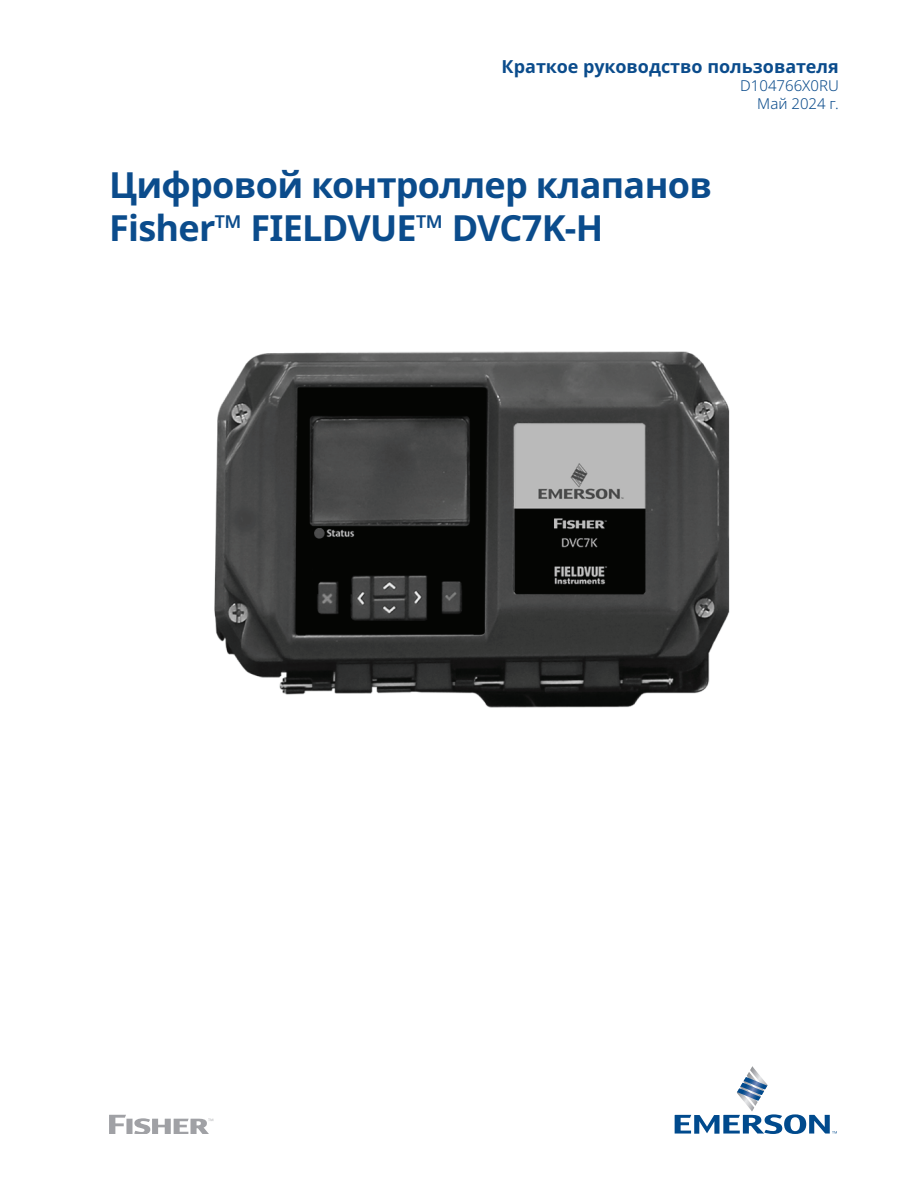
<style>
.page{position:relative;width:918px;height:1188px;background:#fff}
.page>*{position:absolute;margin:0;border:0;box-sizing:border-box;transform-origin:0 0}
._07_FP_Manual_title{font:700 36px/43.2px "Noto Sans";letter-spacing:-.02em;color:#0b4c8c}
._07_FP_Document_type_right_aligned{font:700 18px "Noto Sans";color:#0b4c8c}
._07_FP_Document_number{font:300 15px "Noto Sans";color:#0b4c8c}
</style>
<div class="page">
<svg style="left:675px;top:1066px;width:162px;height:68px"></svg>
<svg style="left:109px;top:1115px;width:104px;height:19px"></svg>
<img style="left:214px;top:351px;width:516px;height:357px">
<p class="_07_FP_Document_type_right_aligned" style="left:502px;top:57px;width:339px">Краткое руководство пользователя</p>
<p class="_07_FP_Document_number" style="left:740px;top:77px;width:100px">D104766X0RU</p>
<p class="_07_FP_Document_number" style="left:757px;top:95px;width:83px">Май 2024 г.</p>
<p class="_07_FP_Manual_title" style="left:109px;top:164px;width:604px">Цифровой контроллер клапанов<br>Fisher™ FIELDVUE™ DVC7K-H</p>
</div>
